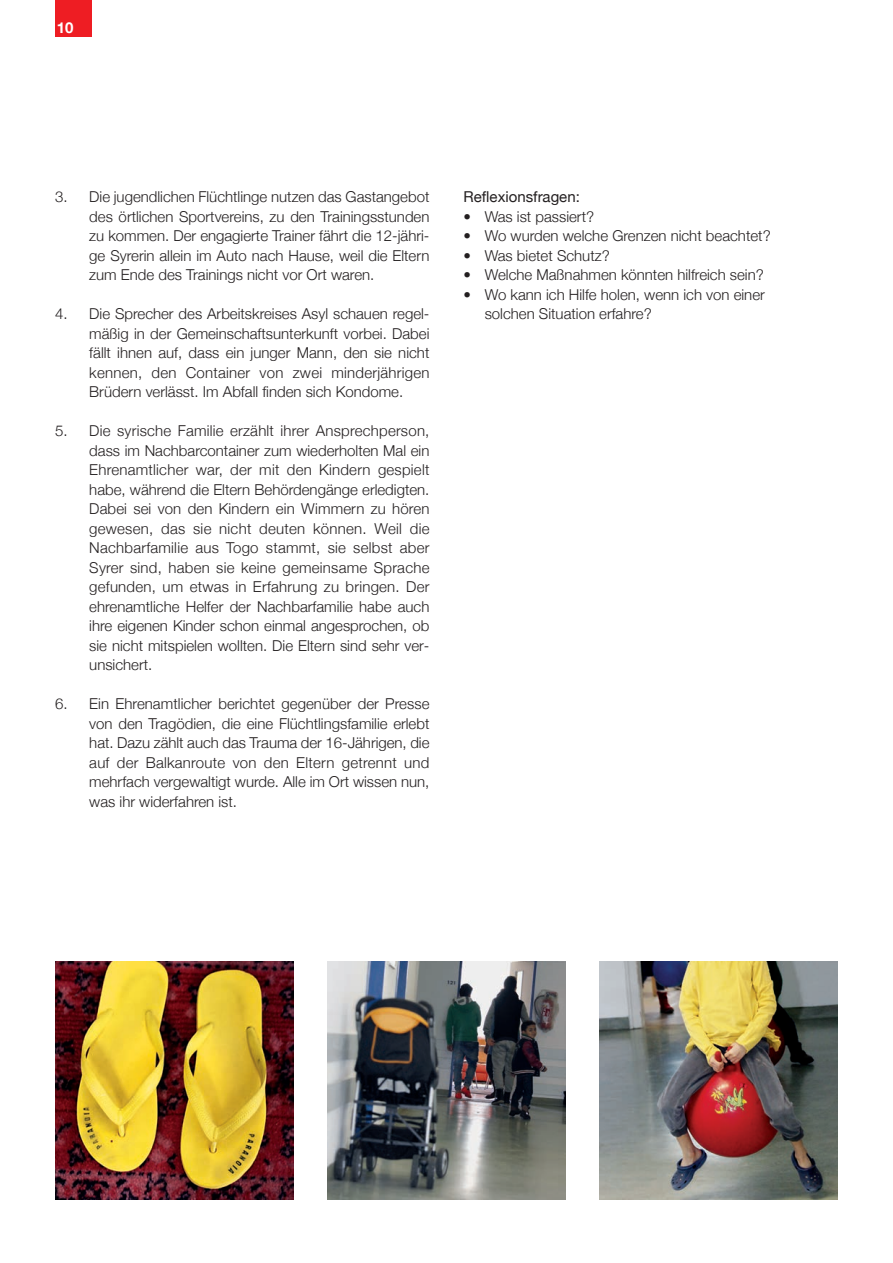
<style>
.page{position:relative;width:893px;height:1263px;background:#fff}
.page>*{position:absolute;margin:0;border:0;box-sizing:border-box;transform-origin:0 0}
.t1{font:300 15px/19.5px "Helvetica Neue";color:#231f20;text-align:justify}
.t2{font:15px "Helvetica Neue";color:#231f20}
.t3{font:700 15px "Helvetica Neue";color:#fff}
</style>
<div class="page">
<div style="left:55px;top:0;width:36px;height:36px;background:#ee1d23"></div>
<img style="left:55px;top:961px;width:238px;height:238px">
<img style="left:600px;top:961px;width:238px;height:238px">
<img style="left:327px;top:961px;width:239px;height:238px">
<p class="t3" style="left:57px;top:19px;width:18px">10</p>
<p class="t1" style="left:89px;top:187px;width:342px;text-indent:-34px">3. Die jugendlichen Flüchtlinge nutzen das Gastangebot des örtlichen Sportvereins, zu den Trainingsstunden zu kommen. Der engagierte Trainer fährt die 12-jähri&shy;ge Syrerin allein im Auto nach Hause, weil die Eltern zum Ende des Trainings nicht vor Ort waren.</p>
<p class="t1" style="left:89px;top:304px;width:342px;text-indent:-34px">4. Die Sprecher des Arbeitskreises Asyl schauen regel&shy;mäßig in der Gemeinschaftsunterkunft vorbei. Dabei fällt ihnen auf, dass ein junger Mann, den sie nicht kennen, den Container von zwei minderjährigen Brüdern verlässt. Im Abfall finden sich Kondome.</p>
<p class="t1" style="left:89px;top:421px;width:342px;text-indent:-34px">5. Die syrische Familie erzählt ihrer Ansprechperson, dass im Nachbarcontainer zum wiederholten Mal ein Ehrenamtlicher war, der mit den Kindern gespielt habe, während die Eltern Behördengänge erledigten.<br>Dabei sei von den Kindern ein Wimmern zu hören gewesen, das sie nicht deuten können. Weil die Nachbarfamilie aus Togo stammt, sie selbst aber Syrer sind, haben sie keine gemeinsame Sprache gefunden, um etwas in Erfahrung zu bringen. Der ehrenamtliche Helfer der Nachbarfamilie habe auch ihre eigenen Kinder schon einmal angesprochen, ob sie nicht mitspielen wollten. Die Eltern sind sehr ver&shy;unsichert.</p>
<p class="t1" style="left:89px;top:694px;width:342px;text-indent:-34px">6. Ein Ehrenamtlicher berichtet gegenüber der Presse von den Tragödien, die eine Flüchtlingsfamilie erlebt hat. Dazu zählt auch das Trauma der 16-Jährigen, die auf der Balkanroute von den Eltern getrennt und mehrfach vergewaltigt wurde. Alle im Ort wissen nun, was ihr widerfahren ist.</p>
<p class="t2" style="left:463px;top:188px;width:118px">Reflexionsfragen:</p>
<p class="t1" style="left:463px;top:206px;width:132px">• Was ist passiert?</p>
<p class="t1" style="left:463px;top:226px;width:309px">• Wo wurden welche Grenzen nicht beachtet?</p>
<p class="t1" style="left:463px;top:245px;width:148px">• Was bietet Schutz?</p>
<p class="t1" style="left:463px;top:265px;width:302px">• Welche Maßnahmen könnten hilfreich sein?</p>
<p class="t1" style="left:485px;top:284px;width:282px;text-indent:-21px">• Wo kann ich Hilfe holen, wenn ich von einer solchen Situation erfahre?</p>
</div>
